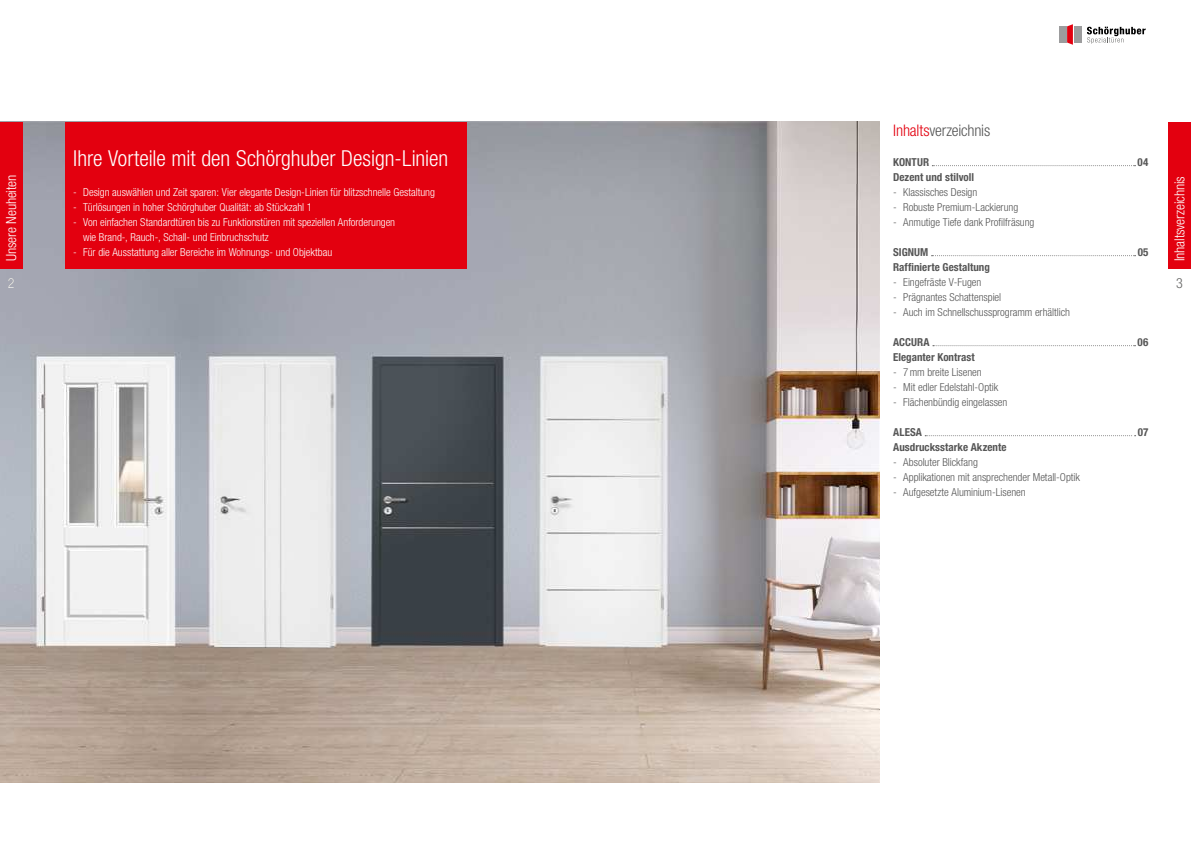
<style>
.page{position:relative;width:1191px;height:842px;background:#fff}
.page>*{position:absolute;margin:0;border:0;box-sizing:border-box;transform-origin:0 0}
.t1{font:300 condensed 22px "Helvetica Neue";color:#fff}
.t2{font:300 condensed 16px "Helvetica Neue";letter-spacing:-.01em;color:#565656}
.t3{font:300 condensed 14px "Helvetica Neue";letter-spacing:-.01em;color:#fff}
.t4{font:300 condensed 14px "Helvetica Neue";color:#636362}
.t5{font:300 condensed 11px "Helvetica Neue";letter-spacing:-.005em;color:#565656}
.t6{font:300 condensed 11px/15px "Helvetica Neue";letter-spacing:-.005em;color:#fff}
.t7{font:700 condensed 11px "Helvetica Neue";letter-spacing:.005em;color:#565656}
.s1{color:#e3000f}
</style>
<div class="page">
<img style="left:0;top:121px;width:879px;height:661px">
<svg style="left:932px;top:165px;width:203px;height:1px"></svg>
<svg style="left:931px;top:255px;width:204px;height:1px"></svg>
<svg style="left:933px;top:345px;width:202px;height:1px"></svg>
<svg style="left:925px;top:435px;width:210px;height:1px"></svg>
<div style="left:65px;top:122px;width:401px;height:146px;background:#e3000f"></div>
<div style="left:1074px;top:26px;width:7px;height:17px;background:#9c9c9d"></div>
<svg style="left:1067px;top:24px;width:6px;height:21px"></svg>
<svg style="left:1087px;top:27px;width:58px;height:17px"></svg>
<div style="left:1059px;top:26px;width:7px;height:17px;background:#9c9c9d"></div>
<div style="left:0;top:122px;width:23px;height:146px;background:#e3000f"></div>
<div style="left:1168px;top:122px;width:23px;height:146px;background:#e3000f"></div>
<h2 class="t2" style="left:893px;top:125px;width:99px"><span class="s1">Inhalts</span>verzeichnis</h2>
<h1 class="t1" style="left:73px;top:150px;width:376px">Ihre Vorteile mit den Schörghuber Design-Linien</h1>
<p class="t6" style="left:73px;top:186px;width:363px">- Design auswählen und Zeit sparen: Vier elegante Design-Linien für blitzschnelle Gestaltung</p>
<p class="t6" style="left:73px;top:201px;width:240px">- Türlösungen in hoher Schörghuber Qualität: ab Stückzahl 1</p>
<p class="t6" style="left:83px;top:216px;width:313px;text-indent:-10px">- Von einfachen Standardtüren bis zu Funktionstüren mit speziellen Anforderungen wie Brand-, Rauch-, Schall- und Einbruchschutz</p>
<p class="t6" style="left:73px;top:246px;width:260px">- Für die Ausstattung aller Bereiche im Wohnungs- und Objektbau</p>
<p class="t7" style="left:893px;top:158px;width:37px">KONTUR</p>
<p class="t7" style="left:1137px;top:158px;width:12px">04</p>
<p class="t7" style="left:893px;top:173px;width:82px">Dezent und stilvoll</p>
<p class="t5" style="left:893px;top:188px;width:86px">- Klassisches Design</p>
<p class="t5" style="left:893px;top:203px;width:126px">- Robuste Premium-Lackierung</p>
<p class="t5" style="left:893px;top:218px;width:143px">- Anmutige Tiefe dank Profilfräsung</p>
<p class="t7" style="left:893px;top:248px;width:37px">SIGNUM</p>
<p class="t7" style="left:1137px;top:248px;width:12px">05</p>
<p class="t7" style="left:893px;top:263px;width:98px">Raffinierte Gestaltung</p>
<p class="t5" style="left:893px;top:278px;width:90px">- Eingefräste V-Fugen</p>
<p class="t5" style="left:893px;top:293px;width:109px">- Prägnantes Schattenspiel</p>
<p class="t5" style="left:893px;top:308px;width:178px">- Auch im Schnellschussprogramm erhältlich</p>
<p class="t7" style="left:893px;top:338px;width:38px">ACCURA</p>
<p class="t7" style="left:1137px;top:338px;width:12px">06</p>
<p class="t7" style="left:893px;top:353px;width:83px">Eleganter Kontrast</p>
<p class="t5" style="left:893px;top:368px;width:90px">- 7 mm breite Lisenen</p>
<p class="t5" style="left:893px;top:383px;width:107px">- Mit edler Edelstahl-Optik</p>
<p class="t5" style="left:893px;top:398px;width:116px">- Flächenbündig eingelassen</p>
<p class="t7" style="left:893px;top:428px;width:30px">ALESA</p>
<p class="t7" style="left:1137px;top:428px;width:12px">07</p>
<p class="t7" style="left:893px;top:443px;width:115px">Ausdrucksstarke Akzente</p>
<p class="t5" style="left:893px;top:458px;width:86px">- Absoluter Blickfang</p>
<p class="t5" style="left:893px;top:473px;width:188px">- Applikationen mit ansprechender Metall-Optik</p>
<p class="t5" style="left:893px;top:488px;width:134px">- Aufgesetzte Aluminium-Lisenen</p>
<p class="t3" style="left:6px;top:261px;width:88px;rotate:-90deg">Unsere Neuheiten</p>
<p class="t3" style="left:1174px;top:261px;width:87px;rotate:-90deg">Inhaltsverzeichnis</p>
<p class="t3" style="left:8px;top:277px;width:8px">2</p>
<p class="t4" style="left:1176px;top:277px;width:8px">3</p>
</div>
